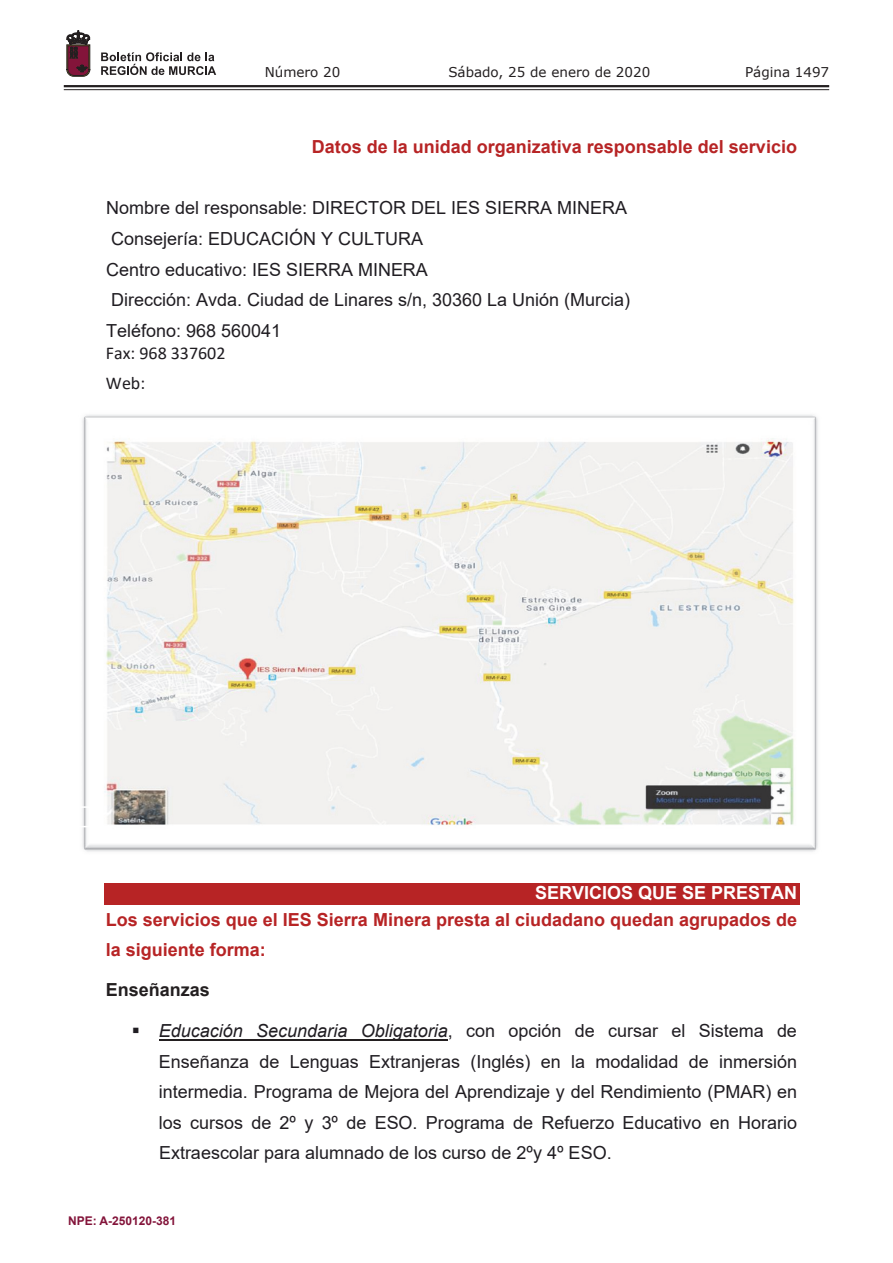
<style>
.page{position:relative;width:893px;height:1263px;background:#fff}
.page>*{position:absolute;margin:0;border:0;box-sizing:border-box;transform-origin:0 0}
.t1{font:18px/30.6px "Arial";color:#201d22}
.t2{font:700 18px/30.6px "Arial";color:#b72425}
.t3{font:700 18px "Arial";color:#fff}
.t4{font:18px/29.5px "Calibri";color:#201d22}
.t5{font:700 18px "Arial";color:#231f20}
.t6{font:13.5px "Verdana";color:#231f20}
.t7{font:700 12px "Arial";color:#83143a}
.s1{font-style:italic}
</style>
<div class="page">
<hr style="left:64px;top:85px;width:765px;height:2px;background:#231f20">
<hr style="left:64px;top:89px;width:765px;height:1px;background:#231f20">
<svg style="left:101px;top:52px;width:115px;height:23px"></svg>
<svg style="left:67px;top:31px;width:23px;height:45px"></svg>
<div style="left:104px;top:882px;width:695px;height:22px;background:#b72425"></div>
<hr style="left:159px;top:1039px;width:289px;height:2px;background:#231f20">
<img style="left:82px;top:415px;width:736px;height:437px">
<svg style="left:82px;top:797px;width:8px;height:40px"></svg>
<p class="t6" style="left:265px;top:62px;width:77px">Número 20</p>
<p class="t6" style="left:448px;top:62px;width:203px">Sábado, 25 de enero de 2020</p>
<p class="t6" style="left:745px;top:62px;width:86px">Página 1497</p>
<p class="t2" style="left:312px;top:132px;width:487px">Datos de la unidad organizativa responsable del servicio</p>
<p class="t1" style="left:106px;top:192px;width:526px">Nombre del responsable: DIRECTOR DEL IES SIERRA MINERA Consejería: EDUCACIÓN Y CULTURA<br>Centro educativo: IES SIERRA MINERA<br>Dirección: Avda. Ciudad de Linares s/n, 30360 La Unión (Murcia)<br>Teléfono: 968 560041</p>
<p class="t4" style="left:106px;top:338px;width:121px">Fax: 968 337602<br>Web:</p>
<p class="t3" style="left:535px;top:880px;width:263px">SERVICIOS QUE SE PRESTAN</p>
<p class="t2" style="left:106px;top:904px;width:693px">Los servicios que el IES Sierra Minera presta al ciudadano quedan agrupados de la siguiente forma:</p>
<p class="t5" style="left:106px;top:977px;width:106px">Enseñanzas</p>
<p class="t1" style="left:159px;top:1016px;width:640px;text-align:justify;text-indent:-27px">▪ <span class="s1">Educación Secundaria Obligatoria</span>, con opción de cursar el Sistema de Enseñanza de Lenguas Extranjeras (Inglés) en la modalidad de inmersión intermedia. Programa de Mejora del Aprendizaje y del Rendimiento (PMAR) en los cursos de 2º y 3º de ESO. Programa de Refuerzo Educativo en Horario Extraescolar para alumnado de los curso de 2ºy 4º ESO.</p>
<p class="t7" style="left:68px;top:1212px;width:110px">NPE: A-250120-381</p>
</div>
